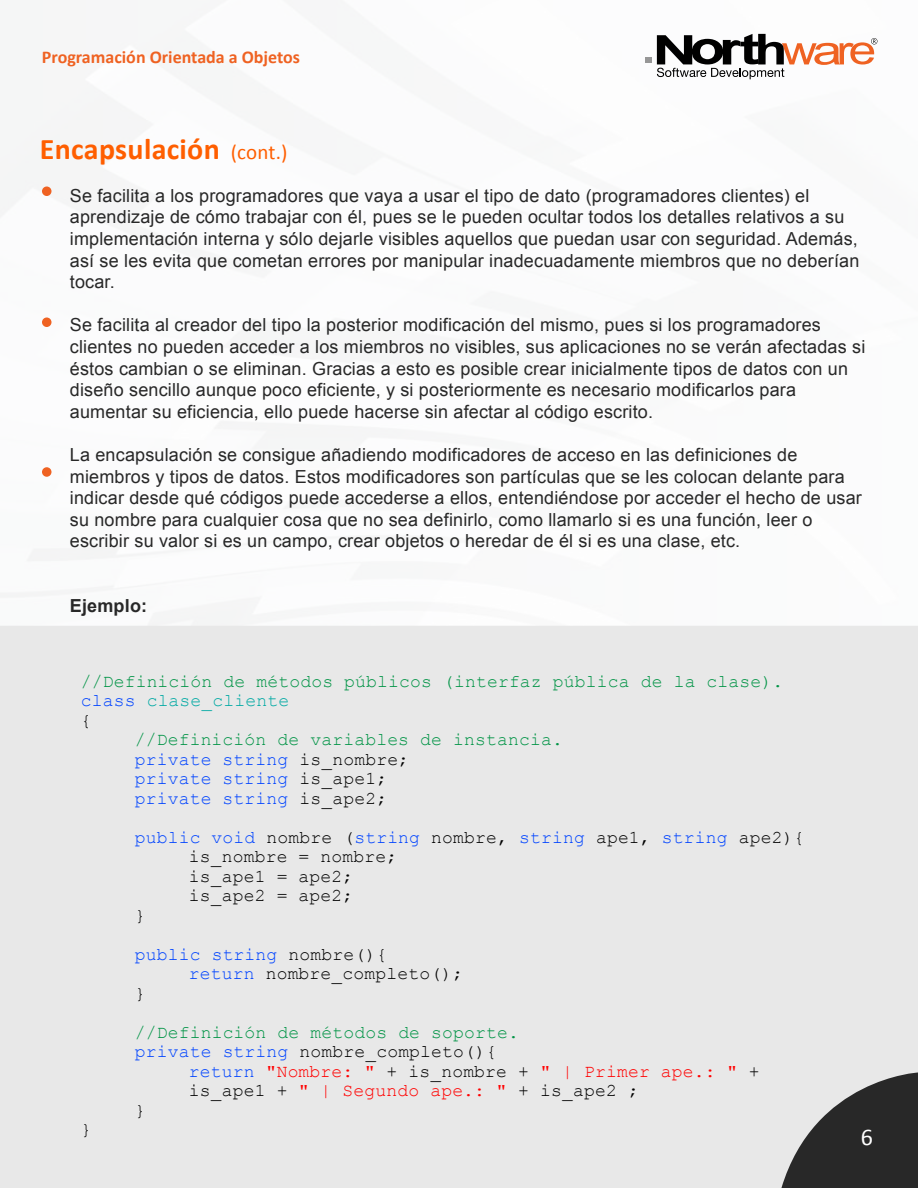
<style>
.page{position:relative;width:918px;height:1188px;background:#fff}
.page>*{position:absolute;margin:0;border:0;box-sizing:border-box;transform-origin:0 0}
.t1{font:700 30px "Calibri";letter-spacing:.01em;color:#ff5e00}
.t2{font:24px "Calibri";color:#fff}
.t3{font:18px/21.6px "Arial";letter-spacing:.01em;color:#282828}
.t4{font:18px/19.5px "Courier New";letter-spacing:.01em;color:#0043ff}
.t5{font:18px/19.5px "Courier New";letter-spacing:.01em;color:#009345}
.t6{font:18px/19.5px "Courier New";letter-spacing:.01em;color:#f00}
.t7{font:18px "Courier New";letter-spacing:.01em;color:#000}
.t8{font:700 18px "Calibri";color:#ef6222}
.t9{font:700 18px "Arial";letter-spacing:.01em;color:#282828}
.s1{font-weight:400;font-size:21px}
.s2{color:#0043ff}
.s3{color:#00a9a3}
.s4{color:#000}
.s5{color:#009345}
</style>
<div class="page">
<img style="left:0;top:33px;width:878px;height:593px">
<div style="left:0;top:626px;width:918px;height:562px;background:#e8e8e8"></div>
<svg style="left:781px;top:1073px;width:137px;height:115px;background:#5f5f5f"></svg>
<svg style="left:645px;top:58px;width:6px;height:5px"></svg>
<svg style="left:657px;top:34px;width:220px;height:45px"></svg>
<div style="left:42px;top:187px;width:9px;height:9px;background:#ef6222;border-radius:50%"></div>
<div style="left:42px;top:317px;width:9px;height:10px;background:#ef6222;border-radius:50%"></div>
<div style="left:42px;top:467px;width:9px;height:10px;background:#ef6222;border-radius:50%"></div>
<p class="t8" style="left:42px;top:46px;width:260px">Programación Orientada a Objetos</p>
<h1 class="t1" style="left:40px;top:130px;width:249px">Encapsulación <span class="s1">(cont.)</span></h1>
<p class="t3" style="left:70px;top:185px;width:791px">Se facilita a los programadores que vaya a usar el tipo de dato (programadores clientes) el aprendizaje de cómo trabajar con él, pues se le pueden ocultar todos los detalles relativos a su implementación interna y sólo dejarle visibles aquellos que puedan usar con seguridad. Además, así se les evita que cometan errores por manipular inadecuadamente miembros que no deberían tocar.</p>
<p class="t3" style="left:70px;top:315px;width:797px">Se facilita al creador del tipo la posterior modificación del mismo, pues si los programadores clientes no pueden acceder a los miembros no visibles, sus aplicaciones no se verán afectadas si éstos cambian o se eliminan. Gracias a esto es posible crear inicialmente tipos de datos con un diseño sencillo aunque poco eficiente, y si posteriormente es necesario modificarlos para aumentar su eficiencia, ello puede hacerse sin afectar al código escrito.</p>
<p class="t3" style="left:70px;top:444px;width:793px">La encapsulación se consigue añadiendo modificadores de acceso en las definiciones de miembros y tipos de datos. Estos modificadores son partículas que se les colocan delante para indicar desde qué códigos puede accederse a ellos, entendiéndose por acceder el hecho de usar su nombre para cualquier cosa que no sea definirlo, como llamarlo si es una función, leer o escribir su valor si es un campo, crear objetos o heredar de él si es una clase, etc.</p>
<p class="t9" style="left:70px;top:594px;width:79px">Ejemplo:</p>
<p class="t5" style="left:81px;top:671px;width:704px">//Definición de métodos públicos (interfaz pública de la clase). <span class="s2">class</span> <span class="s3">clase_cliente<br></span><span class="s4">{</span></p>
<p class="t4" style="left:135px;top:729px;width:430px"><span class="s5">//Definición de variables de instancia. </span>private string <span class="s4">is_nombre;<br></span>private string <span class="s4">is_ape1;<br></span>private string <span class="s4">is_ape2;</span></p>
<p class="t4" style="left:135px;top:827px;width:671px">public void <span class="s4">nombre (</span>string <span class="s4">nombre,</span> string <span class="s4">ape1,</span> string <span class="s4">ape2){</span></p>
<p class="t7" style="left:189px;top:846px;width:210px">is_nombre = nombre;</p>
<p class="t7" style="left:189px;top:865px;width:166px">is_ape1 = ape2;</p>
<p class="t7" style="left:189px;top:885px;width:166px">is_ape2 = ape2;</p>
<p class="t7" style="left:135px;top:904px;width:12px">}</p>
<p class="t4" style="left:135px;top:944px;width:254px">public string <span class="s4">nombre(){</span></p>
<p class="t7" style="left:189px;top:963px;width:276px"><span class="s2">return</span> nombre_completo();</p>
<p class="t7" style="left:135px;top:982px;width:12px">}</p>
<p class="t5" style="left:135px;top:1022px;width:386px">//Definición de métodos de soporte. <span class="s2">private string</span> <span class="s4">nombre_completo(){</span></p>
<p class="t6" style="left:189px;top:1061px;width:572px"><span class="s2">return</span> "Nombre: " <span class="s4">+ is_nombre +</span> " | Primer ape.: " <span class="s4">+ is_ape1 +</span> " | Segundo ape.: " <span class="s4">+ is_ape2 ;</span></p>
<p class="t7" style="left:135px;top:1099px;width:12px">}</p>
<p class="t7" style="left:81px;top:1118px;width:12px">}</p>
<h2 class="t2" style="left:861px;top:1122px;width:14px">6</h2>
</div>
